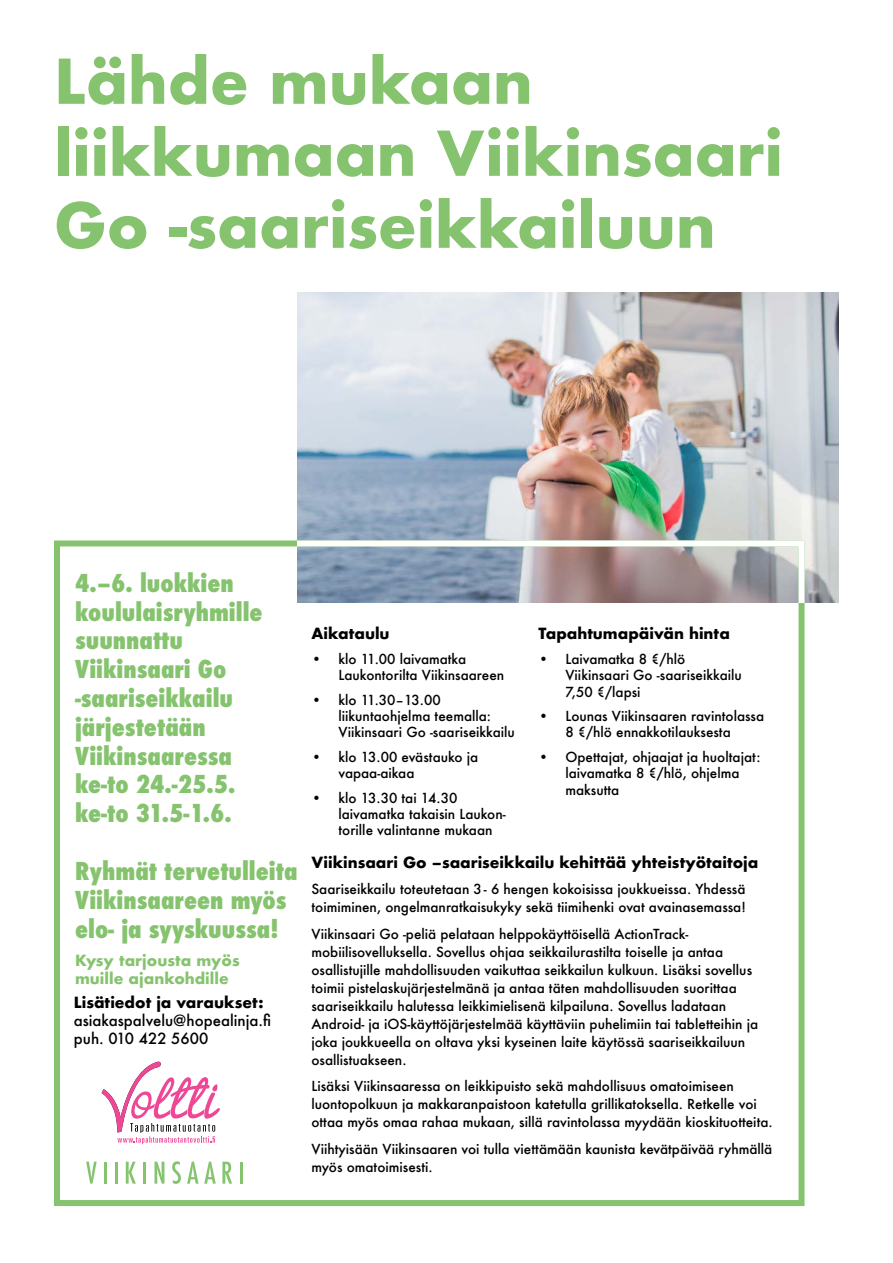
<style>
.page{position:relative;width:893px;height:1263px;background:#fff}
.page>*{position:absolute;margin:0;border:0;box-sizing:border-box;transform-origin:0 0}
.t1{font:700 60px/72px "Futura";color:#86c36e}
.t2{font:800 condensed 24px/28.8px "Futura";color:#86c36e}
.t3{font:700 15px "Futura";color:#000}
.t4{font:500 15px/18px "Futura";color:#000}
.t5{font:700 15px/18px "Futura";color:#86c36e}
.t6{font:500 13.5px/18px "Futura";color:#000}
</style>
<div class="page">
<img style="left:298px;top:293px;width:541px;height:309px">
<hr style="left:104px;top:1162px;width:3px;height:21px;background:#86c36e">
<hr style="left:115px;top:1162px;width:3px;height:21px;background:#86c36e">
<svg style="left:126px;top:1162px;width:10px;height:21px"></svg>
<hr style="left:143px;top:1162px;width:3px;height:21px;background:#86c36e">
<hr style="left:240px;top:1162px;width:3px;height:21px;background:#86c36e">
<svg style="left:86px;top:1162px;width:11px;height:21px"></svg>
<svg style="left:155px;top:1162px;width:9px;height:21px"></svg>
<svg style="left:172px;top:1161px;width:9px;height:23px"></svg>
<svg style="left:187px;top:1162px;width:29px;height:21px"></svg>
<svg style="left:222px;top:1162px;width:10px;height:21px"></svg>
<div style="left:54px;top:540px;width:750px;height:666px;border:6px solid #86c36e"></div>
<svg style="left:102px;top:1061px;width:118px;height:83px"></svg>
<svg style="left:298px;top:540px;width:506px;height:62px;background:#9ea0aa"></svg>
<h1 class="t1" style="left:54px;top:45px;width:730px">Lähde mukaan liikkumaan Viikinsaari<br>Go -saariseikkailuun</h1>
<h2 class="t2" style="left:75px;top:569px;width:189px">4.–6. luokkien koululaisryhmille suunnattu<br>Viikinsaari Go -saariseikkailu järjestetään<br>Viikinsaaressa ke-to 24.-25.5. ke-to 31.5-1.6.</h2>
<h2 class="t2" style="left:75px;top:857px;width:224px">Ryhmät tervetulleita<br>Viikinsaareen myös elo- ja syyskuussa!</h2>
<p class="t5" style="left:75px;top:951px;width:166px">Kysy tarjousta myös muille ajankohdille</p>
<p class="t3" style="left:74px;top:991px;width:191px">Lisätiedot ja varaukset:</p>
<p class="t4" style="left:74px;top:1011px;width:199px">asiakaspalvelu@hopealinja.fi puh. 010 422 5600</p>
<p class="t3" style="left:311px;top:623px;width:80px">Aikataulu</p>
<p class="t6" style="left:338px;top:651px;width:167px;line-height:16.2px;text-indent:-27px">• klo 11.00 laivamatka<br>Laukontorilta Viikinsaareen</p>
<p class="t6" style="left:338px;top:692px;width:178px;line-height:16.2px;text-indent:-27px">• klo 11.30–13.00 liikuntaohjelma teemalla:<br>Viikinsaari Go -saariseikkailu</p>
<p class="t6" style="left:338px;top:749px;width:141px;line-height:16.2px;text-indent:-27px">• klo 13.00 evästauko ja vapaa-aikaa</p>
<p class="t6" style="left:338px;top:790px;width:169px;line-height:16.2px;text-indent:-27px">• klo 13.30 tai 14.30 laivamatka takaisin Laukon&shy;torille valintanne mukaan</p>
<p class="t3" style="left:538px;top:623px;width:193px">Tapahtumapäivän hinta</p>
<p class="t6" style="left:565px;top:651px;width:178px;line-height:16.2px;text-indent:-27px">• Laivamatka 8 €/hlö<br>Viikinsaari Go -saariseikkailu<br>7,50 €/lapsi</p>
<p class="t6" style="left:538px;top:708px;width:227px;line-height:16.2px;text-align:center">• Lounas Viikinsaaren ravintolassa<br>8 €/hlö ennakkotilauksesta</p>
<p class="t6" style="left:565px;top:749px;width:197px;line-height:16.2px;text-indent:-27px">• Opettajat, ohjaajat ja huoltajat: laivamatka 8 €/hlö, ohjelma maksutta</p>
<p class="t3" style="left:311px;top:851px;width:448px">Viikinsaari Go –saariseikkailu kehittää yhteistyötaitoja</p>
<p class="t6" style="left:311px;top:880px;width:436px">Saariseikkailu toteutetaan 3 - 6 hengen kokoisissa joukkueissa. Yhdessä toimiminen, ongelmanratkaisukyky sekä tiimihenki ovat avainasemassa!</p>
<p class="t6" style="left:311px;top:924px;width:448px">Viikinsaari Go -peliä pelataan helppokäyttöisellä ActionTrack&shy;mobiilisovelluksella. Sovellus ohjaa seikkailurastilta toiselle ja antaa osallistujille mahdollisuuden vaikuttaa seikkailun kulkuun. Lisäksi sovellus toimii pistelaskujärjestelmänä ja antaa täten mahdollisuuden suorittaa saariseikkailu halutessa leikkimielisenä kilpailuna. Sovellus ladataan Android- ja iOS-käyttöjärjestelmää käyttäviin puhelimiin tai tabletteihin ja joka joukkueella on oltava yksi kyseinen laite käytössä saariseikkailuun osallistuakseen.</p>
<p class="t6" style="left:311px;top:1077px;width:463px">Lisäksi Viikinsaaressa on leikkipuisto sekä mahdollisuus omatoimiseen luontopolkuun ja makkaranpaistoon katetulla grillikatoksella. Retkelle voi ottaa myös omaa rahaa mukaan, sillä ravintolassa myydään kioskituotteita.</p>
<p class="t6" style="left:311px;top:1139px;width:462px">Viihtyisään Viikinsaaren voi tulla viettämään kaunista kevätpäivää ryhmällä myös omatoimisesti.</p>
</div>
